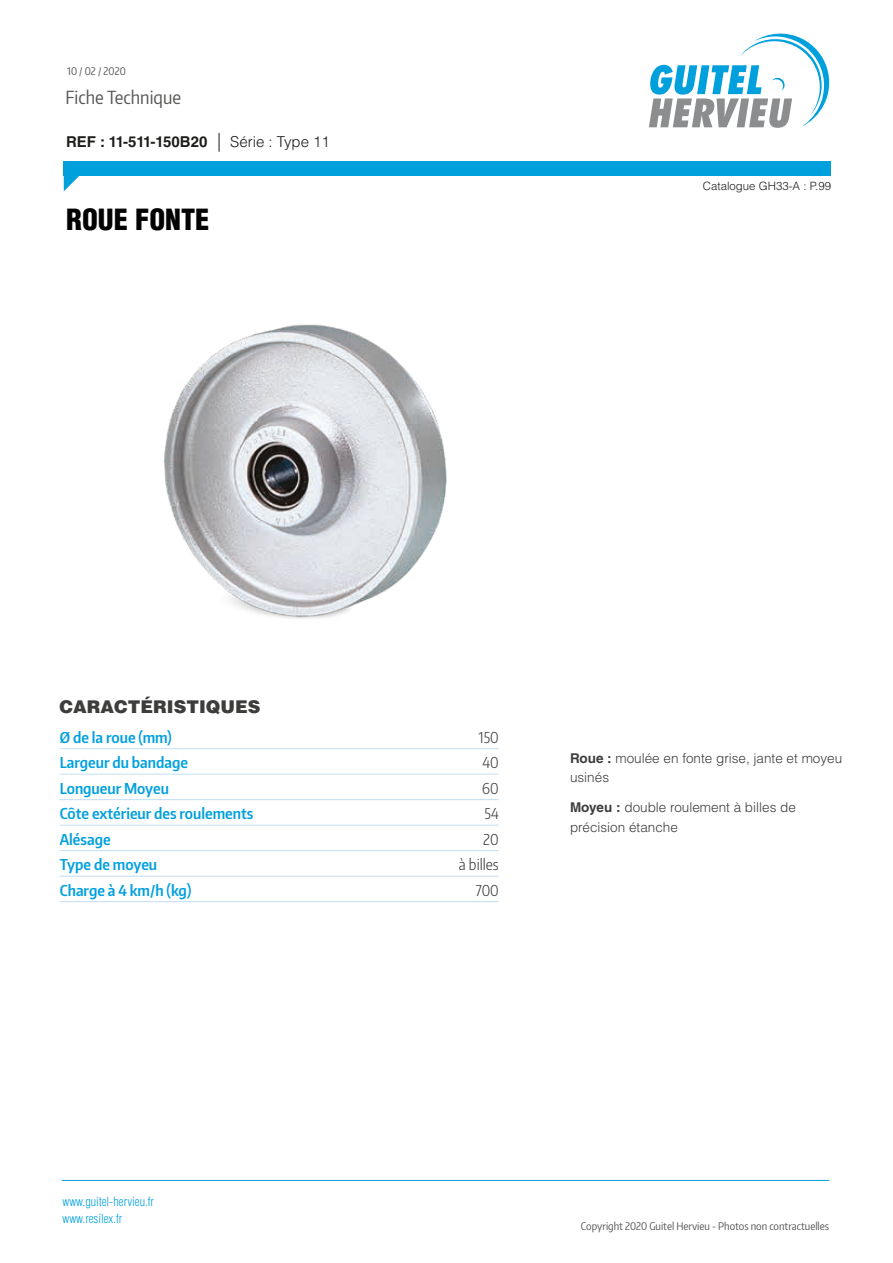
<style>
.page{position:relative;width:893px;height:1263px;background:#fff}
.page>*{position:absolute;margin:0;border:0;box-sizing:border-box;transform-origin:0 0}
.t1{font:900 condensed 28.5px "Helvetica LT Std";color:#020203}
.t2{font:18px "Encode Sans Condensed";color:#575756}
.t3{font:900 17.55px "Helvetica LT Std";color:#3d3d3c}
.t4{font:600 15px "Encode Sans Condensed";color:#00a0dd}
.t5{font:700 15px "Helvetica LT Std";color:#1d1d1b}
.t6{font:300 15px "Encode Sans Condensed";color:#3d3d3c}
.t7{font:300 13.5px/19.5px "Helvetica LT Std";color:#3d3d3c}
.t8{font:300 condensed 12.3px/16.6px "Helvetica LT Std";color:#00a0dd}
.t9{font:300 11.4px "Helvetica LT Std";color:#1d1d1b}
.t10{font:10.5px "Encode Sans Condensed";color:#575756}
.s1{font-weight:300;font-stretch:condensed;font-size:18.6px}
.s2{font-weight:300}
.s3{font-weight:700}
</style>
<div class="page">
<svg style="left:649px;top:33px;width:181px;height:95px"></svg>
<div style="left:64px;top:161px;width:767px;height:15px;background:#00a0dd"></div>
<svg style="left:64px;top:176px;width:15px;height:15px"></svg>
<hr style="left:62px;top:1180px;width:767px;height:1px;background:#00a0dd">
<hr style="left:60px;top:748px;width:439px;height:1px;background:#c2def5">
<hr style="left:60px;top:774px;width:439px;height:1px;background:#c2def5">
<hr style="left:60px;top:799px;width:439px;height:1px;background:#c2def5">
<hr style="left:60px;top:825px;width:439px;height:1px;background:#c2def5">
<hr style="left:60px;top:850px;width:439px;height:1px;background:#c2def5">
<hr style="left:60px;top:876px;width:439px;height:1px;background:#c2def5">
<hr style="left:60px;top:901px;width:439px;height:1px;background:#c2def5">
<img style="left:164px;top:324px;width:283px;height:295px">
<p class="t10" style="left:67px;top:64px;width:60px">10 / 02 / 2020</p>
<p class="t2" style="left:65px;top:85px;width:117px">Fiche Technique</p>
<p class="t5" style="left:66px;top:132px;width:265px">REF : 11-511-150B20 <span class="s1">|</span> <span class="s2">Série : Type 11</span></p>
<p class="t1" style="left:66px;top:201px;width:145px">ROUE FONTE</p>
<p class="t9" style="left:703px;top:179px;width:130px">Catalogue GH33-A : P.99</p>
<p class="t3" style="left:60px;top:696px;width:202px">CARACTÉRISTIQUES</p>
<p class="t4" style="left:60px;top:727px;width:114px">Ø de la roue (mm)</p>
<p class="t6" style="left:479px;top:727px;width:22px">150</p>
<p class="t4" style="left:60px;top:753px;width:130px">Largeur du bandage</p>
<p class="t6" style="left:482px;top:753px;width:18px">40</p>
<p class="t4" style="left:60px;top:778px;width:111px">Longueur Moyeu</p>
<p class="t6" style="left:482px;top:778px;width:18px">60</p>
<p class="t4" style="left:60px;top:804px;width:195px">Côte extérieur des roulements</p>
<p class="t6" style="left:484px;top:804px;width:16px">54</p>
<p class="t4" style="left:60px;top:829px;width:52px">Alésage</p>
<p class="t6" style="left:483px;top:829px;width:17px">20</p>
<p class="t4" style="left:60px;top:855px;width:99px">Type de moyeu</p>
<p class="t6" style="left:459px;top:855px;width:41px">à billes</p>
<p class="t4" style="left:60px;top:880px;width:133px">Charge à 4 km/h (kg)</p>
<p class="t6" style="left:476px;top:880px;width:25px">700</p>
<p class="t7" style="left:570px;top:748px;width:274px"><span class="s3">Roue :</span> moulée en fonte grise, jante et moyeu usinés</p>
<p class="t7" style="left:570px;top:797px;width:227px"><span class="s3">Moyeu :</span> double roulement à billes de précision étanche</p>
<p class="t8" style="left:63px;top:1193px;width:93px">www.guitel-hervieu.fr www.resilex.fr</p>
<p class="t10" style="left:581px;top:1219px;width:250px">Copyright 2020 Guitel Hervieu - Photos non contractuelles</p>
</div>
